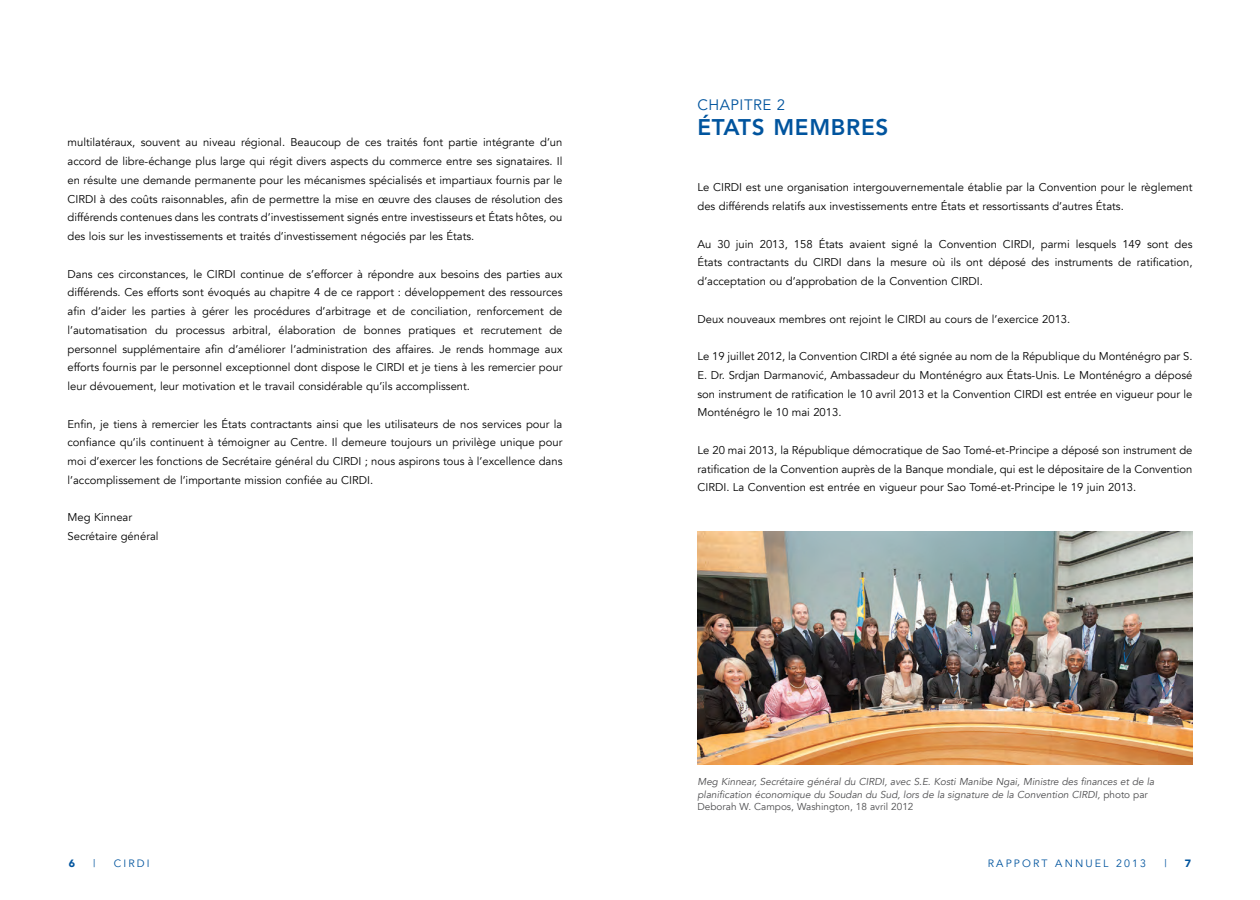
<style>
.page{position:relative;width:1260px;height:900px;background:#fff}
.page>*{position:absolute;margin:0;border:0;box-sizing:border-box;transform-origin:0 0}
.head{font:800 22.5px "Avenir LT Std";letter-spacing:.03em;color:#00549e}
.head-2{font:15px "Avenir LT Std";letter-spacing:.03em;color:#00549e}
.t1{font:11.25px/18.8px "Avenir";color:#000;text-align:justify}
.t2{font:10.62px "Avenir";letter-spacing:.2em;color:#00549e}
.t3{font:900 10.62px "Avenir";color:#00549e}
.body{font:italic 10px/12.5px "Avenir";color:#4d4d4f}
.s1{font-style:normal}
</style>
<div class="page">
<img style="left:698px;top:532px;width:495px;height:233px">
<p class="t1" style="left:68px;top:133px;width:496px">multilatéraux, souvent au niveau régional. Beaucoup de ces traités font partie intégrante d’un accord de libre-échange plus large qui régit divers aspects du commerce entre ses signataires. Il en résulte une demande permanente pour les mécanismes spécialisés et impartiaux fournis par le CIRDI à des coûts raisonnables, afin de permettre la mise en œuvre des clauses de résolution des différends contenues dans les contrats d’investissement signés entre investisseurs et États hôtes, ou des lois sur les investissements et traités d’investissement négociés par les États.</p>
<p class="t1" style="left:68px;top:264px;width:497px">Dans ces circonstances, le CIRDI continue de s’efforcer à répondre aux besoins des parties aux différends. Ces efforts sont évoqués au chapitre 4 de ce rapport : développement des ressources afin d’aider les parties à gérer les procédures d’arbitrage et de conciliation, renforcement de l’automatisation du processus arbitral, élaboration de bonnes pratiques et recrutement de personnel supplémentaire afin d’améliorer l’administration des affaires. Je rends hommage aux efforts fournis par le personnel exceptionnel dont dispose le CIRDI et je tiens à les remercier pour leur dévouement, leur motivation et le travail considérable qu’ils accomplissent.</p>
<p class="t1" style="left:68px;top:414px;width:497px">Enfin, je tiens à remercier les États contractants ainsi que les utilisateurs de nos services pour la confiance qu’ils continuent à témoigner au Centre. Il demeure toujours un privilège unique pour moi d’exercer les fonctions de Secrétaire général du CIRDI ; nous aspirons tous à l’excellence dans l’accomplissement de l’importante mission confiée au CIRDI.</p>
<p class="t1" style="left:68px;top:508px;width:66px">Meg Kinnear</p>
<p class="t1" style="left:68px;top:527px;width:93px">Secrétaire général</p>
<p class="head-2" style="left:698px;top:96px;width:89px">CHAPITRE 2</p>
<p class="head" style="left:698px;top:114px;width:192px">ÉTATS MEMBRES</p>
<p class="t1" style="left:698px;top:178px;width:497px">Le CIRDI est une organisation intergouvernementale établie par la Convention pour le règlement des différends relatifs aux investissements entre États et ressortissants d’autres États.</p>
<p class="t1" style="left:698px;top:234px;width:497px">Au 30 juin 2013, 158 États avaient signé la Convention CIRDI, parmi lesquels 149 sont des États contractants du CIRDI dans la mesure où ils ont déposé des instruments de ratification, d’acceptation ou d’approbation de la Convention CIRDI.</p>
<p class="t1" style="left:698px;top:309px;width:374px">Deux nouveaux membres ont rejoint le CIRDI au cours de l’exercice 2013.</p>
<p class="t1" style="left:698px;top:347px;width:497px">Le 19 juillet 2012, la Convention CIRDI a été signée au nom de la République du Monténégro par S.<br>E. Dr. Srdjan Darmanović, Ambassadeur du Monténégro aux États-Unis. Le Monténégro a déposé son instrument de ratification le 10 avril 2013 et la Convention CIRDI est entrée en vigueur pour le Monténégro le 10 mai 2013.</p>
<p class="t1" style="left:698px;top:441px;width:497px">Le 20 mai 2013, la République démocratique de Sao Tomé-et-Principe a déposé son instrument de ratification de la Convention auprès de la Banque mondiale, qui est le dépositaire de la Convention CIRDI. La Convention est entrée en vigueur pour Sao Tomé-et-Principe le 19 juin 2013.</p>
<p class="body" style="left:698px;top:775px;width:458px">Meg Kinnear, Secrétaire général du CIRDI, avec S.E. Kosti Manibe Ngai, Ministre des finances et de la planification économique du Soudan du Sud, lors de la signature de la Convention CIRDI, <span class="s1">photo par<br>Deborah W. Campos, Washington, 18 avril 2012</span></p>
<p class="t3" style="left:69px;top:854px;width:8px">6</p>
<p class="t2" style="left:93px;top:857px;width:4px">|</p>
<p class="t2" style="left:114px;top:857px;width:37px">CIRDI</p>
<p class="t2" style="left:988px;top:857px;width:160px">RAPPORT ANNUEL 2013</p>
<p class="t2" style="left:1164px;top:857px;width:4px">|</p>
<p class="t3" style="left:1185px;top:854px;width:8px">7</p>
</div>
